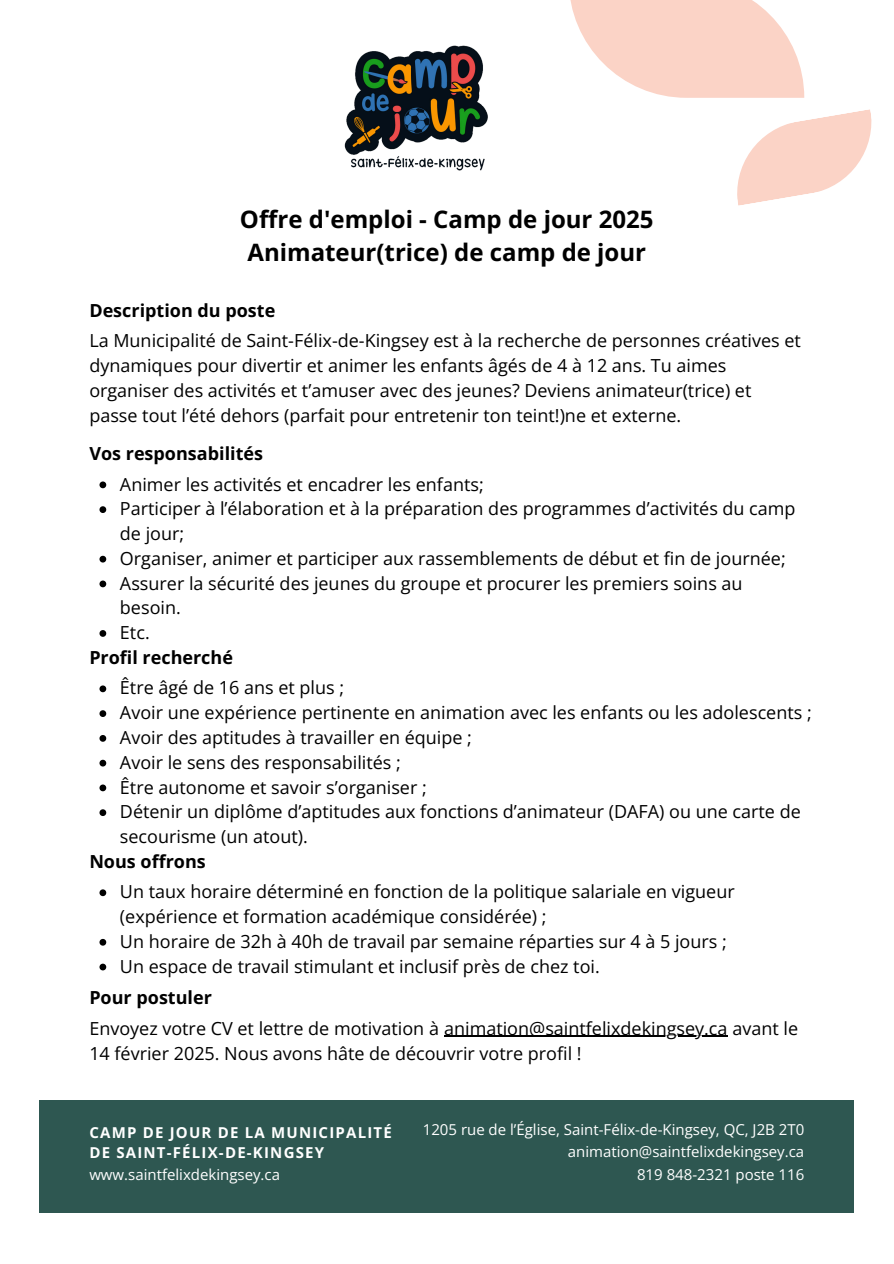
<style>
.page{position:relative;width:894px;height:1264px;background:#fff}
.page>*{position:absolute;margin:0;border:0;box-sizing:border-box;transform-origin:0 0}
.t1{font:700 24px/32.7px "Open Sans";color:#000;text-align:center}
.t2{font:18px/24.8px "Open Sans";color:#000}
.t3{font:700 18px "Open Sans";color:#000}
.t4{font:15px "Open Sans";color:#fff}
.t5{font:700 15px "Open Sans";letter-spacing:.08em;color:#fff}
</style>
<div class="page">
<svg style="left:570px;top:0;width:233px;height:98px"></svg>
<svg style="left:737px;top:109px;width:135px;height:97px"></svg>
<div style="left:39px;top:1100px;width:814px;height:112px;background:#2e5751"></div>
<img style="left:344px;top:45px;width:144px;height:126px">
<svg style="left:99px;top:481px;width:7px;height:7px"></svg>
<svg style="left:99px;top:506px;width:7px;height:7px"></svg>
<svg style="left:99px;top:556px;width:7px;height:6px"></svg>
<svg style="left:99px;top:580px;width:7px;height:7px"></svg>
<svg style="left:99px;top:630px;width:7px;height:7px"></svg>
<svg style="left:99px;top:685px;width:7px;height:7px"></svg>
<svg style="left:99px;top:710px;width:7px;height:7px"></svg>
<svg style="left:99px;top:735px;width:7px;height:6px"></svg>
<svg style="left:99px;top:759px;width:7px;height:7px"></svg>
<svg style="left:99px;top:784px;width:7px;height:7px"></svg>
<svg style="left:99px;top:809px;width:7px;height:7px"></svg>
<svg style="left:99px;top:889px;width:7px;height:7px"></svg>
<svg style="left:99px;top:938px;width:7px;height:7px"></svg>
<svg style="left:99px;top:963px;width:7px;height:7px"></svg>
<hr style="left:444px;top:1035px;width:283px;height:2px;background:#000">
<p class="t1" style="left:240px;top:202px;width:415px">Offre d'emploi - Camp de jour 2025<br>Animateur(trice) de camp de jour</p>
<p class="t3" style="left:89px;top:297px;width:187px">Description du poste</p>
<h2 class="t2" style="left:89px;top:328px;width:713px">La Municipalité de Saint-Félix-de-Kingsey est à la recherche de personnes créatives et dynamiques pour divertir et animer les enfants âgés de 4 à 12 ans. Tu aimes organiser des activités et t’amuser avec des jeunes? Deviens animateur(trice) et passe tout l’été dehors (parfait pour entretenir ton teint!)ne et externe.</h2>
<p class="t3" style="left:89px;top:440px;width:175px">Vos responsabilités</p>
<p class="t2" style="left:120px;top:471px;width:365px">Animer les activités et encadrer les enfants;</p>
<p class="t2" style="left:120px;top:496px;width:677px">Participer à l’élaboration et à la préparation des programmes d’activités du camp de jour;</p>
<p class="t2" style="left:120px;top:545px;width:667px">Organiser, animer et participer aux rassemblements de début et fin de journée;</p>
<p class="t2" style="left:120px;top:570px;width:624px">Assurer la sécurité des jeunes du groupe et procurer les premiers soins au besoin.</p>
<p class="t2" style="left:120px;top:619px;width:31px">Etc.</p>
<h2 class="t2" style="left:120px;top:675px;width:225px">Être âgé de 16 ans et plus ;</h2>
<p class="t2" style="left:120px;top:700px;width:693px">Avoir une expérience pertinente en animation avec les enfants ou les adolescents ;</p>
<p class="t2" style="left:120px;top:724px;width:353px">Avoir des aptitudes à travailler en équipe ;</p>
<p class="t2" style="left:120px;top:749px;width:282px">Avoir le sens des responsabilités ;</p>
<p class="t2" style="left:120px;top:774px;width:308px">Être autonome et savoir s’organiser ;</p>
<p class="t2" style="left:120px;top:799px;width:682px">Détenir un diplôme d’aptitudes aux fonctions d’animateur (DAFA) ou une carte de secourisme (un atout).</p>
<p class="t2" style="left:120px;top:879px;width:616px">Un taux horaire déterminé en fonction de la politique salariale en vigueur (expérience et formation académique considérée) ;</p>
<h2 class="t2" style="left:120px;top:928px;width:608px">Un horaire de 32h à 40h de travail par semaine réparties sur 4 à 5 jours ;</h2>
<p class="t2" style="left:120px;top:953px;width:481px">Un espace de travail stimulant et inclusif près de chez toi.</p>
<h1 class="t3" style="left:89px;top:644px;width:145px">Profil recherché</h1>
<h2 class="t3" style="left:89px;top:848px;width:118px">Nous offrons</h2>
<h3 class="t3" style="left:89px;top:984px;width:124px">Pour postuler</h3>
<p class="t2" style="left:89px;top:1015px;width:710px">Envoyez votre CV et lettre de motivation à animation@saintfelixdekingsey.ca avant le</p>
<p class="t2" style="left:89px;top:1040px;width:493px">14 février 2025. Nous avons hâte de découvrir votre profil !</p>
<p class="t5" style="left:89px;top:1122px;width:304px">CAMP DE JOUR DE LA MUNICIPALITÉ</p>
<h4 class="t4" style="left:422px;top:1118px;width:383px">1205 rue de l’Église, Saint-Félix-de-Kingsey, QC, J2B 2T0</h4>
<p class="t5" style="left:89px;top:1142px;width:236px">DE SAINT-FÉLIX-DE-KINGSEY</p>
<p class="t4" style="left:89px;top:1164px;width:192px">www.saintfelixdekingsey.ca</p>
<h3 class="t4" style="left:567px;top:1140px;width:238px">animation@saintfelixdekingsey.ca</h3>
<h2 class="t4" style="left:637px;top:1164px;width:169px">819 848-2321 poste 116</h2>
</div>
